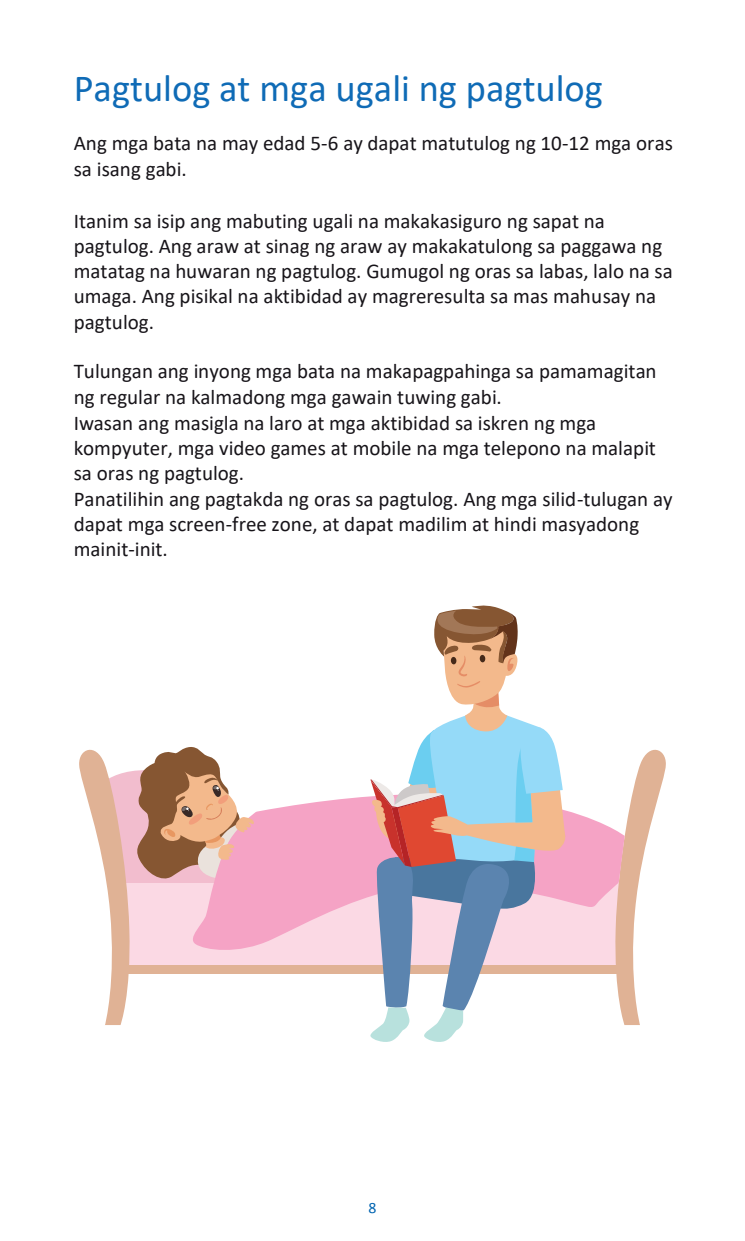
<style>
.page{position:relative;width:745px;height:1241px;background:#fff}
.page>*{position:absolute;margin:0;border:0;box-sizing:border-box;transform-origin:0 0}
.t1{font:38.5px "Calibri";color:#0f6bb6}
.t2{font:21px/25.4px "Calibri";color:#171419}
.t3{font:15.75px "Calibri";color:#0f6bb6}
.s1{color:#0164b1}
</style>
<div class="page">
<div style="left:121px;top:962px;width:500px;height:11px;background:#e0b295"></div>
<div style="left:120px;top:882px;width:508px;height:82px;background:#fbd9e4"></div>
<svg style="left:613px;top:749px;width:52px;height:275px"></svg>
<svg style="left:255px;top:760px;width:369px;height:194px;fill:#f5a3c5"></svg>
<svg style="left:79px;top:747px;width:176px;height:277px"></svg>
<svg style="left:369px;top:605px;width:200px;height:436px"></svg>
<h1 class="t1" style="left:74px;top:62px;width:530px">Pagtulog at mga ugali ng pagtulog</h1>
<p class="t2" style="left:74px;top:130px;width:600px">Ang mga bata na may edad 5-6 ay dapat matutulog ng 10-12 mga oras sa isang gabi.</p>
<p class="t2" style="left:74px;top:208px;width:600px">Itanim sa isip ang mabuting ugali na makakasiguro ng sapat na pagtulog. Ang araw at sinag ng araw ay makakatulong sa paggawa ng matatag na huwaran ng pagtulog. Gumugol ng oras sa labas, lalo na sa umaga. Ang pisikal na aktibidad ay magreresulta sa mas mahusay na pagtulog.</p>
<p class="t2" style="left:74px;top:358px;width:600px">Tulungan ang inyong mga bata na makapagpahinga sa pamamagitan ng regular na kalmadong mga gawain tuwing gabi.<br>Iwasan ang masigla na laro at mga aktibidad sa iskren ng mga kompyuter, mga video games at mobile na mga telepono na malapit sa oras ng pagtulog.<br>Panatilihin ang pagtakda ng oras sa pagtulog. Ang mga silid-tulugan ay dapat mga screen-free zone, at dapat madilim at hindi masyadong mainit-init.</p>
<p class="t3" style="left:364px;top:1196px;width:14px">8<span class="s1">8</span></p>
</div>
